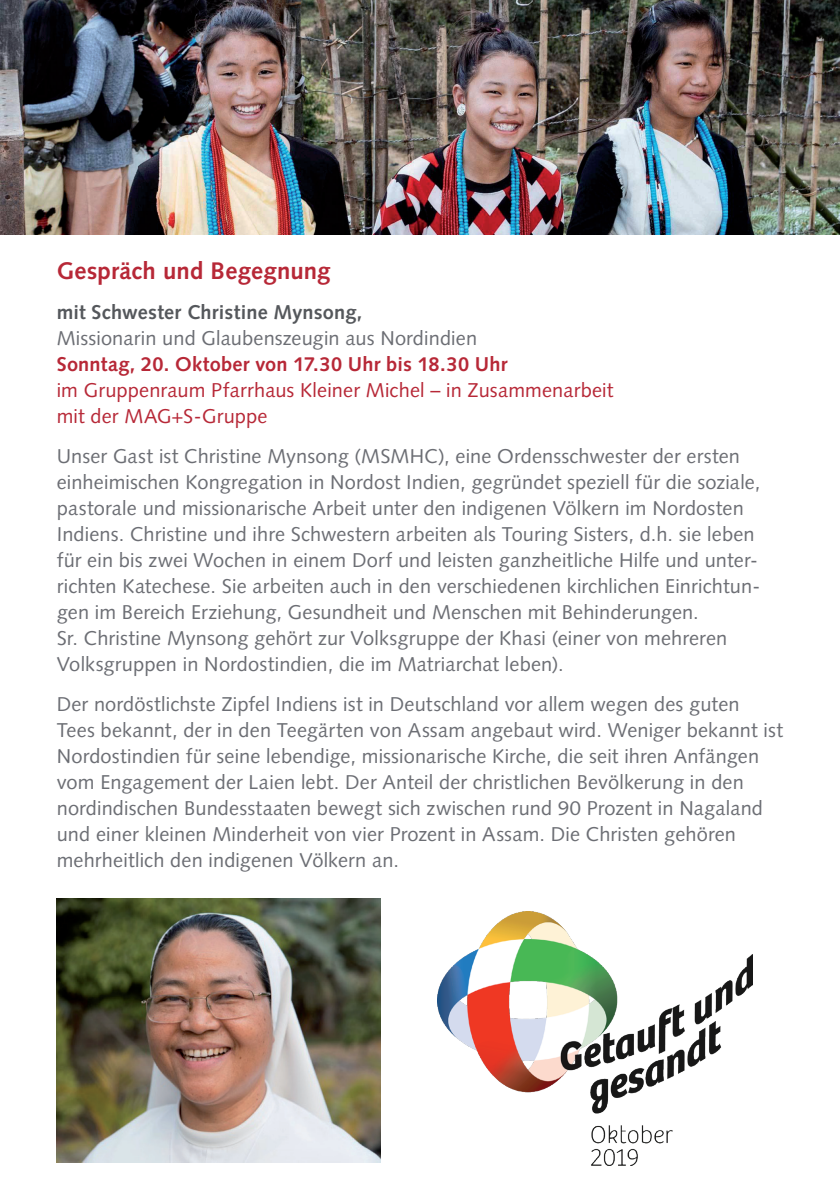
<style>
.page{position:relative;width:840px;height:1191px;background:#fff}
.page>*{position:absolute;margin:0;border:0;box-sizing:border-box;transform-origin:0 0}
.t1{font:700 24px "Syntax LT Std";letter-spacing:.005em;color:#b72837}
.t2{font:20px/26px "Syntax LT Std";letter-spacing:.005em;color:#6c6e74}
.t3{font:20px/26px "Syntax LT Std";letter-spacing:.005em;color:#b72837}
.t4{font:700 20px "Syntax LT Std";letter-spacing:.01em;color:#b72837}
.t5{font:700 20px "Syntax LT Std";letter-spacing:.01em;color:#55585c}
</style>
<div class="page">
<img style="left:0;top:0;width:839px;height:234px">
<img style="left:57px;top:898px;width:323px;height:264px">
<img style="left:437px;top:911px;width:315px;height:254px">
<p class="t1" style="left:57px;top:257px;width:275px">Gespräch und Begegnung</p>
<p class="t5" style="left:57px;top:300px;width:307px">mit Schwester Christine Mynsong,</p>
<p class="t2" style="left:57px;top:325px;width:421px">Missionarin und Glaubenszeugin aus Nordindien</p>
<p class="t4" style="left:57px;top:352px;width:452px">Sonntag, 20. Oktober von 17.30 Uhr bis 18.30 Uhr</p>
<p class="t3" style="left:57px;top:377px;width:558px">im Gruppenraum Pfarrhaus Kleiner Michel – in Zusammenarbeit mit der MAG+S-Gruppe</p>
<p class="t2" style="left:57px;top:443px;width:704px">Unser Gast ist Christine Mynsong (MSMHC), eine Ordensschwester der ersten einheimischen Kongregation in Nordost Indien, gegründet speziell für die soziale, pastorale und missionarische Arbeit unter den indigenen Völkern im Nordosten Indiens. Christine und ihre Schwestern arbeiten als Touring Sisters, d.h. sie leben für ein bis zwei Wochen in einem Dorf und leisten ganzheitliche Hilfe und unter&shy;richten Katechese. Sie arbeiten auch in den verschiedenen kirchlichen Einrichtun&shy;gen im Bereich Erziehung, Gesundheit und Menschen mit Behinderungen.<br>Sr. Christine Mynsong gehört zur Volksgruppe der Khasi (einer von mehreren Volksgruppen in Nordostindien, die im Matriarchat leben).</p>
<p class="t2" style="left:57px;top:691px;width:727px">Der nordöstlichste Zipfel Indiens ist in Deutschland vor allem wegen des guten<br>Tees bekannt, der in den Teegärten von Assam angebaut wird. Weniger bekannt ist Nordostindien für seine lebendige, missionarische Kirche, die seit ihren Anfängen vom Engagement der Laien lebt. Der Anteil der christlichen Bevölkerung in den nordindischen Bundesstaaten bewegt sich zwischen rund 90 Prozent in Nagaland und einer kleinen Minderheit von vier Prozent in Assam. Die Christen gehören mehrheitlich den indigenen Völkern an.</p>
</div>
